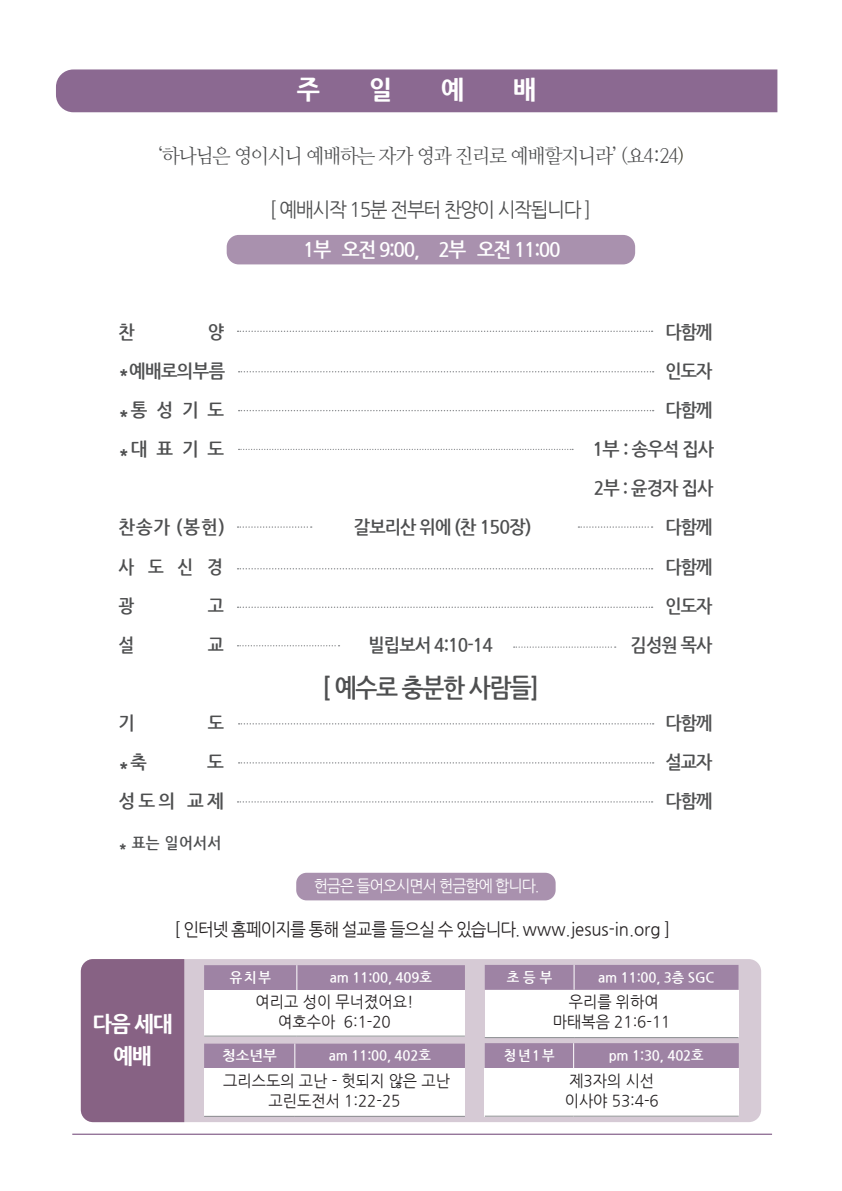
<style>
.page{position:relative;width:842px;height:1191px;background:#fff}
.page>*{position:absolute;margin:0;border:0;box-sizing:border-box;transform-origin:0 0}
.t1{font:700 26px "Nanum Gothic";letter-spacing:-.06em;color:#4e4f50;scale:.9 1}
.t2{font:800 26px "Nanum Gothic";color:#fff;scale:.95 1}
.t3{font:800 22px "Nanum Gothic";color:#fff;scale:.95 1}
.t4{font:20px "Nanum Myeongjo";letter-spacing:-.06em;color:#4b4c4d;scale:.95 1}
.t5{font:20px "Nanum Gothic";letter-spacing:-.07em;color:#4e4f50;scale:.95 1}
.t6{font:700 20px "Nanum Gothic";letter-spacing:-.07em;color:#fff;scale:.95 1}
.t7{font:700 18.6px "Nanum Gothic";letter-spacing:-.05em;color:#4e4f50;scale:.93 1}
.t8{font:700 18.6px "Nanum Gothic";letter-spacing:-.05em;color:#4e4f50;scale:.95 1}
.t9{font:700 18.6px "Nanum Gothic";letter-spacing:-.05em;color:#4e4f50;scale:.94 1}
.t10{font:700 18.6px "Nanum Gothic";letter-spacing:-.05em;color:#4e4f50}
.t11{font:700 18.6px "Nanum Gothic";letter-spacing:-.05em;color:#4e4f50;scale:.9 1}
.t12{font:700 18.6px "Nanum Gothic";letter-spacing:-.05em;color:#4e4f50;scale:.96 1}
.t13{font:700 18.6px "Nanum Gothic";letter-spacing:-.05em;color:#4e4f50;scale:.92 1}
.t14{font:17.6px "Nanum Gothic";letter-spacing:-.06em;color:#231f20;scale:.95 1}
.t15{font:16px/20px "Nanum Gothic";color:#231f20;text-align:center;scale:.95 1}
.t16{font:16px "Nanum Gothic";letter-spacing:-.07em;color:#fff;scale:.95 1}
.t17{font:700 15.6px "Nanum Gothic";letter-spacing:.035em;color:#4e4f50;scale:.93 1}
.t18{font:700 14px "Nanum Gothic";letter-spacing:-.01em;color:#fff;scale:.95 1}
.t19{font:700 14px "Nanum Gothic";letter-spacing:-.01em;color:#fff;scale:1.04 1}
.s1{color:#3e3c2b}
</style>
<div class="page">
<div style="left:56px;top:69px;width:721px;height:43px;background:#8b6991"></div>
<div style="left:227px;top:235px;width:408px;height:29px;background:#a991ae;border-radius:12px"></div>
<div style="left:296px;top:872px;width:260px;height:28px;background:#a991ae;border-radius:10px"></div>
<hr style="left:72px;top:1133px;width:700px;height:2px;background:#95769a">
<svg style="left:238px;top:330px;width:415px;height:2px"></svg>
<svg style="left:239px;top:371px;width:415px;height:1px"></svg>
<svg style="left:239px;top:410px;width:415px;height:1px"></svg>
<svg style="left:239px;top:449px;width:334px;height:1px"></svg>
<svg style="left:238px;top:526px;width:74px;height:2px"></svg>
<svg style="left:578px;top:526px;width:75px;height:2px"></svg>
<svg style="left:239px;top:762px;width:415px;height:1px"></svg>
<div style="left:81px;top:959px;width:680px;height:163px;background:#d6cad5;border-radius:12px"></div>
<div style="left:81px;top:959px;width:103px;height:163px;background:#876284"></div>
<div style="left:485px;top:1068px;width:254px;height:48px;background:#fff"></div>
<hr style="left:485px;top:1115px;width:89px;height:1px;background:#8a8c8f">
<hr style="left:574px;top:1115px;width:165px;height:1px;background:#8a8c8f">
<div style="left:485px;top:1043px;width:254px;height:25px;background:#9e83a4"></div>
<div style="left:204px;top:990px;width:261px;height:46px;background:#fff"></div>
<hr style="left:204px;top:1035px;width:93px;height:1px;background:#8a8c8f">
<hr style="left:297px;top:1035px;width:168px;height:1px;background:#8a8c8f">
<div style="left:204px;top:965px;width:261px;height:25px;background:#9e83a4"></div>
<div style="left:485px;top:989px;width:253px;height:48px;background:#fff"></div>
<hr style="left:485px;top:1037px;width:89px;height:1px;background:#8a8c8f">
<hr style="left:574px;top:1037px;width:164px;height:1px;background:#8a8c8f">
<div style="left:485px;top:965px;width:253px;height:24px;background:#9e83a4"></div>
<div style="left:204px;top:1068px;width:261px;height:48px;background:#fff"></div>
<hr style="left:204px;top:1116px;width:91px;height:1px;background:#8a8c8f">
<hr style="left:295px;top:1116px;width:170px;height:1px;background:#8a8c8f">
<div style="left:204px;top:1043px;width:261px;height:25px;background:#9e83a4"></div>
<svg style="left:238px;top:801px;width:415px;height:1px"></svg>
<svg style="left:238px;top:568px;width:415px;height:1px"></svg>
<svg style="left:514px;top:646px;width:102px;height:2px"></svg>
<svg style="left:238px;top:606px;width:415px;height:2px"></svg>
<svg style="left:237px;top:645px;width:102px;height:1px"></svg>
<svg style="left:239px;top:723px;width:415px;height:1px"></svg>
<p class="t2" style="left:297px;top:75px;width:26px">주</p>
<p class="t2" style="left:369px;top:75px;width:26px">일</p>
<p class="t2" style="left:441px;top:75px;width:26px">예</p>
<p class="t2" style="left:513px;top:75px;width:26px">배</p>
<p class="t4" style="left:157px;top:144px;width:556px">‘하나님은 영이시니 예배하는 자가 영과 진리로 예배할지니라’ (요4:24<span class="s1">)</span></p>
<p class="t5" style="left:270px;top:200px;width:340px">[ 예배시작 15분 전부터 찬양이 시작됩니다 ]</p>
<p class="t6" style="left:303px;top:239px;width:272px">1부 오전 9:00, 2부 오전 11:00</p>
<p class="t7" style="left:119px;top:323px;width:19px">찬</p>
<p class="t7" style="left:208px;top:323px;width:19px">양</p>
<p class="t7" style="left:665px;top:323px;width:52px">다함께</p>
<p class="t9" style="left:119px;top:362px;width:115px">* 예배로의부름</p>
<p class="t7" style="left:665px;top:362px;width:52px">인도자</p>
<p class="t8" style="left:119px;top:401px;width:113px">* 통성기도</p>
<p class="t7" style="left:665px;top:401px;width:52px">다함께</p>
<p class="t8" style="left:119px;top:440px;width:113px">* 대표기도</p>
<p class="t10" style="left:592px;top:440px;width:123px">1부 : 송우석 집사</p>
<p class="t7" style="left:594px;top:479px;width:130px">2부 : 윤경자 집사</p>
<p class="t8" style="left:119px;top:518px;width:114px">찬송가 (봉헌)</p>
<p class="t7" style="left:354px;top:518px;width:192px">갈보리산 위에 (찬 150장)</p>
<p class="t7" style="left:665px;top:518px;width:52px">다함께</p>
<p class="t11" style="left:119px;top:557px;width:117px">사도신경</p>
<p class="t7" style="left:665px;top:557px;width:52px">다함께</p>
<p class="t11" style="left:119px;top:596px;width:19px">광</p>
<p class="t13" style="left:208px;top:596px;width:19px">고</p>
<p class="t7" style="left:665px;top:596px;width:52px">인도자</p>
<p class="t11" style="left:119px;top:635px;width:19px">설</p>
<p class="t13" style="left:208px;top:635px;width:19px">교</p>
<p class="t7" style="left:368px;top:635px;width:135px">빌립보서 4:10-14</p>
<p class="t7" style="left:631px;top:635px;width:90px">김성원 목사</p>
<p class="t1" style="left:323px;top:675px;width:242px">[ 예수로 충분한 사람들]</p>
<p class="t7" style="left:119px;top:714px;width:19px">기</p>
<p class="t7" style="left:208px;top:714px;width:19px">도</p>
<p class="t7" style="left:665px;top:714px;width:52px">다함께</p>
<p class="t9" style="left:119px;top:755px;width:32px">* 축</p>
<p class="t12" style="left:207px;top:753px;width:19px">도</p>
<p class="t7" style="left:665px;top:753px;width:52px">설교자</p>
<p class="t12" style="left:119px;top:792px;width:111px">성도의 교제</p>
<p class="t7" style="left:665px;top:792px;width:52px">다함께</p>
<p class="t17" style="left:119px;top:835px;width:112px">* 표는 일어서서</p>
<p class="t16" style="left:314px;top:878px;width:239px">헌금은 들어오시면서 헌금함에 합니다.</p>
<p class="t14" style="left:175px;top:920px;width:523px">[ 인터넷 홈페이지를 통해 설교를 들으실 수 있습니다. www.jesus-in.org ]</p>
<p class="t3" style="left:92px;top:1012px;width:86px">다음 세대</p>
<p class="t3" style="left:113px;top:1043px;width:42px">예배</p>
<p class="t18" style="left:230px;top:970px;width:45px">유치부</p>
<p class="t18" style="left:330px;top:970px;width:109px">am 11:00, 409호</p>
<p class="t15" style="left:256px;top:991px;width:168px">여리고 성이 무너졌어요!</p>
<p class="t15" style="left:278px;top:1011px;width:120px">여호수아 6:1-20</p>
<p class="t19" style="left:222px;top:1049px;width:54px">청소년부</p>
<p class="t18" style="left:329px;top:1049px;width:109px">am 11:00, 402호</p>
<p class="t15" style="left:223px;top:1071px;width:240px">그리스도의 고난 - 헛되지 않은 고난</p>
<p class="t15" style="left:269px;top:1091px;width:140px">고린도전서 1:22-25</p>
<p class="t18" style="left:507px;top:970px;width:49px">초등부</p>
<p class="t18" style="left:598px;top:970px;width:124px">am 11:00, 3층 SGC</p>
<p class="t15" style="left:553px;top:992px;width:125px">우리를 위하여 마태복음 21:6-11</p>
<p class="t18" style="left:504px;top:1048px;width:55px">청년1부</p>
<p class="t18" style="left:609px;top:1048px;width:102px">pm 1:30, 402호</p>
<p class="t15" style="left:569px;top:1070px;width:91px">제3자의 시선</p>
<p class="t15" style="left:565px;top:1090px;width:101px">이사야 53:4-6</p>
</div>
